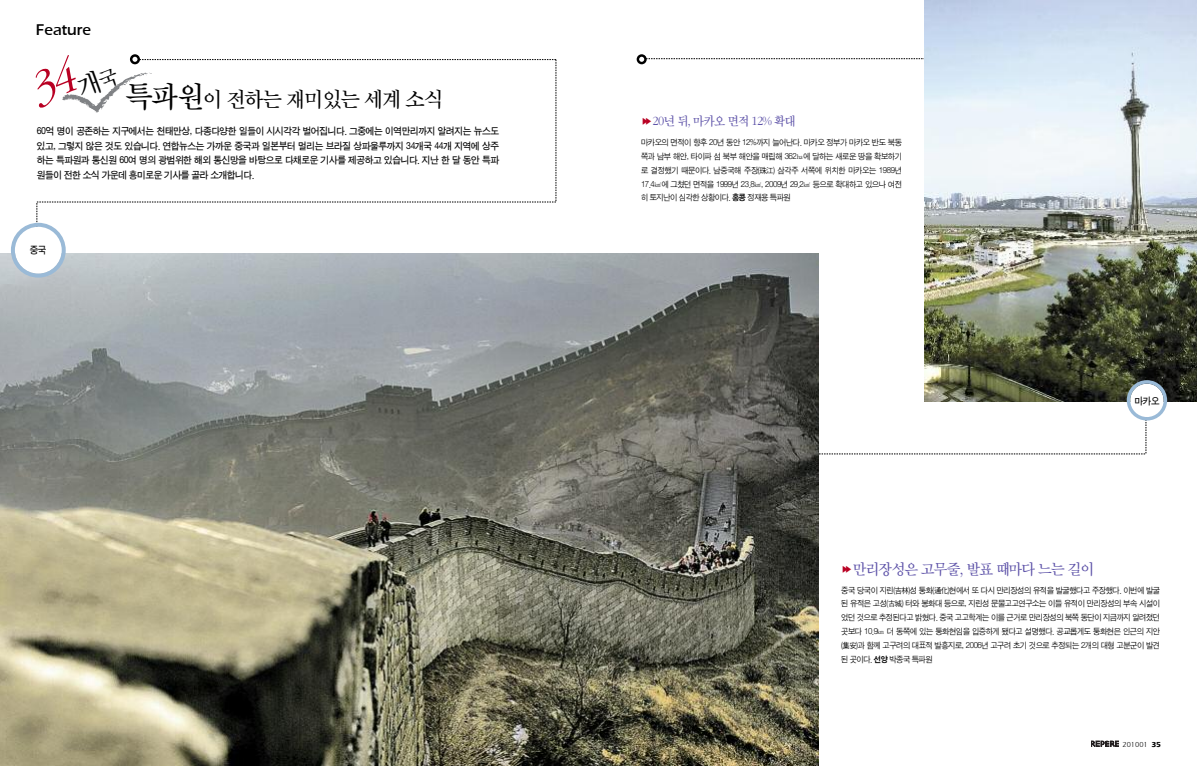
<style>
.page{position:relative;width:1197px;height:766px;background:#fff}
.page>*{position:absolute;margin:0;border:0;box-sizing:border-box;transform-origin:0 0}
.t1{font:22px "Sand Tm";letter-spacing:-.045em;color:#000}
.t2{font:16px "Sand Tm";letter-spacing:-.05em;color:#5d52a8;scale:.95 1}
.t3{font:700 16px "Aquiline";color:#000}
.t4{font:13px "Sand Tm";letter-spacing:-.05em;color:#5d52a8;scale:.95 1}
.t5{font:10px/14.5px "Sand Tg";letter-spacing:-.045em;color:#000;text-align:justify}
.t6{font:10px "Sand Tg";letter-spacing:-.045em;color:#000;scale:.95 1}
.t7{font:8.5px/13.9px "Sand Jg";letter-spacing:-.055em;color:#000;text-align:justify;scale:.95 1}
.t8{font:7.5px "Aquiline";color:#000}
.s1{font-size:31px}
.s2{font-size:9px;color:#b90023}
.s3{font-family:"Sand Kg"}
.s4{font-weight:800}
</style>
<div class="page">
<svg style="left:636px;top:54px;width:287px;height:10px"></svg>
<svg style="left:1091px;top:740px;width:27px;height:6px"></svg>
<img style="left:923px;top:0;width:273px;height:401px">
<img style="left:0;top:253px;width:818px;height:512px">
<svg style="left:661px;top:122px;width:505px;height:332px"></svg>
<svg style="left:11px;top:54px;width:545px;height:445px"></svg>
<h2 class="t3" style="left:36px;top:20px;width:57px">Feature</h2>
<h1 class="t1" style="left:126px;top:88px;width:319px"><span class="s1">특파원</span>이 전하는 재미있는 세계 소식</h1>
<p class="t5" style="left:37px;top:124px;width:464px">60억 명이 공존하는 지구에서는 천태만상, 다종다양한 일들이 시시각각 벌어집니다. 그중에는 이역만리까지 알려지는 뉴스도 있고, 그렇지 않은 것도 있습니다. 연합뉴스는 가까운 중국과 일본부터 멀리는 브라질 상파울루까지 34개국 44개 지역에 상주 하는 특파원과 통신원 60여 명의 광범위한 해외 통신망을 바탕으로 다채로운 기사를 제공하고 있습니다. 지난 한 달 동안 특파 원들이 전한 소식 가운데 흥미로운 기사를 골라 소개합니다.</p>
<p class="t6" style="left:30px;top:245px;width:19px">중국</p>
<h3 class="t4" style="left:641px;top:115px;width:164px"><span class="s2">▶▶</span>20년 뒤, 마카오 면적 12% 확대</h3>
<p class="t7" style="left:641px;top:135px;width:276px">마카오의 면적이 향후 20년 동안 12%까지 늘어난다. 마카오 정부가 마카오 반도 북동 쪽과 남부 해안, 타이파 섬 북부 해안을 매립해 362㏊에 달하는 새로운 땅을 확보하기 로 결정했기 때문이다. 남중국해 주장(珠江) 삼각주 서쪽에 위치한 마카오는 1989년 17.4㎢에 그쳤던 면적을 1999년 23.8㎢, 2009년 29.2㎢ 등으로 확대하고 있으나 여전 히 토지난이 심각한 상황이다. <span class="s3">홍콩</span> 정재용 특파원</p>
<p class="t6" style="left:1134px;top:396px;width:27px">마카오</p>
<h2 class="t2" style="left:841px;top:561px;width:268px"><span class="s2">▶▶</span>만리장성은 고무줄, 발표 때마다 느는 길이</h2>
<p class="t7" style="left:841px;top:583px;width:337px">중국 당국이 지린(吉林)성 퉁화(通化)현에서 또 다시 만리장성의 유적을 발굴했다고 주장했다. 이번에 발굴 된 유적은 고성(古城) 터와 봉화대 등으로, 지린성 문물고고연구소는 이들 유적이 만리장성의 부속 시설이 었던 것으로 추정된다고 밝혔다. 중국 고고학계는 이를 근거로 만리장성의 북쪽 동단이 지금까지 알려졌던 곳보다 10.9㎞ 더 동쪽에 있는 퉁화현임을 입증하게 됐다고 설명했다. 공교롭게도 퉁화현은 인근의 지안 (集安)과 함께 고구려의 대표적 발흥지로, 2006년 고구려 초기 것으로 추정되는 2개의 대형 고분군이 발견 된 곳이다. <span class="s3">선양</span> 박종국 특파원</p>
<p class="t8" style="left:1122px;top:739px;width:40px">201001 <span class="s4">35</span></p>
</div>
